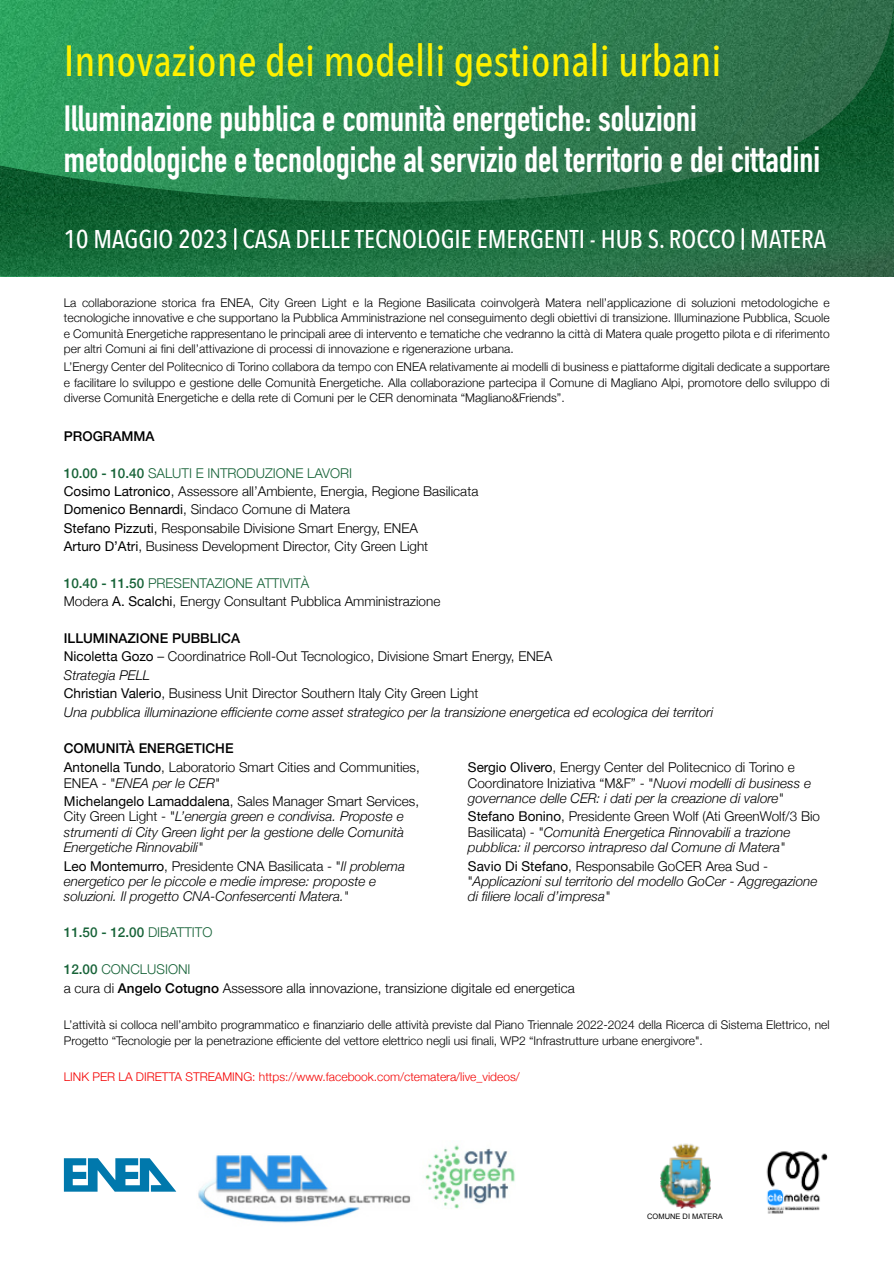
<style>
.page{position:relative;width:894px;height:1263px;background:#fff}
.page>*{position:absolute;margin:0;border:0;box-sizing:border-box;transform-origin:0 0}
.t1{font:500 43.5px "Avenir Next Condensed";color:#fff100}
.t2{font:700 36px/40.7px "DIN Condensed";color:#fff}
.t3{font:500 25.65px "Avenir Next Condensed";color:#fff}
.t4{font:italic 300 13.5px/15.5px "Helvetica Neue";color:#000}
.t5{font:300 13.5px/18.5px "Helvetica Neue";color:#000}
.t6{font:500 13.5px "Helvetica Neue";color:#000}
.t7{font:500 13.5px "Helvetica Neue";color:#176338}
.t8{font:300 12px/15.5px "Helvetica Neue";color:#000;text-align:justify}
.t9{font:300 12px "Helvetica Neue";color:#f40000}
.t10{font:7.5px "Arial";color:#000}
.s1{font-weight:500;color:#176338}
.s2{color:#176338}
.s3{font-weight:400}
.s4{font-weight:500;font-style:normal}
.s5{font-weight:400;font-style:normal}
.s6{font-style:normal}
.s7{font-style:italic}
.s8{font-weight:300}
.s9{font-weight:500}
</style>
<div class="page">
<img style="left:0;top:0;width:893px;height:276px">
<hr style="left:234px;top:229px;width:2px;height:20px;background:#fff">
<hr style="left:741px;top:229px;width:2px;height:20px;background:#fff">
<svg style="left:64px;top:1158px;width:112px;height:34px"></svg>
<img style="left:198px;top:1155px;width:213px;height:68px">
<img style="left:425px;top:1145px;width:90px;height:64px">
<img style="left:766px;top:1151px;width:62px;height:63px">
<img style="left:660px;top:1143px;width:49px;height:66px">
<h1 class="t1" style="left:64px;top:32px;width:659px">Innovazione dei modelli gestionali urbani</h1>
<h2 class="t2" style="left:64px;top:103px;width:757px">Illuminazione pubblica e comunità energetiche: soluzioni metodologiche e tecnologiche al servizio del territorio e dei cittadini</h2>
<h3 class="t3" style="left:64px;top:222px;width:763px">10 MAGGIO 2023 CASA DELLE TECNOLOGIE EMERGENTI - HUB S. ROCCO MATERA</h3>
<p class="t8" style="left:64px;top:295px;width:767px">La collaborazione storica fra ENEA, City Green Light e la Regione Basilicata coinvolgerà Matera nell’applicazione di soluzioni metodologiche e tecnologiche innovative e che supportano la Pubblica Amministrazione nel conseguimento degli obiettivi di transizione. Illuminazione Pubblica, Scuole e Comunità Energetiche rappresentano le principali aree di intervento e tematiche che vedranno la città di Matera quale progetto pilota e di riferimento per altri Comuni ai fini dell’attivazione di processi di innovazione e rigenerazione urbana.</p>
<p class="t8" style="left:64px;top:359px;width:767px">L’Energy Center del Politecnico di Torino collabora da tempo con ENEA relativamente ai modelli di business e piattaforme digitali dedicate a supportare e facilitare lo sviluppo e gestione delle Comunità Energetiche. Alla collaborazione partecipa il Comune di Magliano Alpi, promotore dello sviluppo di diverse Comunità Energetiche e della rete di Comuni per le CER denominata “Magliano&amp;Friends”.</p>
<p class="t6" style="left:64px;top:428px;width:92px">PROGRAMMA</p>
<p class="t5" style="left:64px;top:463px;width:416px"><span class="s1">10.00 - 10.40</span> <span class="s2">SALUTI E INTRODUZIONE LAVORI<br></span><span class="s3">Cosimo Latronico</span>, Assessore all’Ambiente, Energia, Regione Basilicata <span class="s3">Domenico Bennardi</span>, Sindaco Comune di Matera<br><span class="s3">Stefano Pizzuti</span>, Responsabile Divisione Smart Energy, ENEA<br><span class="s3">Arturo D’Atri</span>, Business Development Director, City Green Light</p>
<p class="t5" style="left:64px;top:574px;width:378px"><span class="s1">10.40 - 11.50</span> <span class="s2">PRESENTAZIONE ATTIVITÀ<br></span>Modera <span class="s3">A. Scalchi</span>, Energy Consultant Pubblica Amministrazione</p>
<p class="t4" style="left:64px;top:629px;width:650px;line-height:18.5px"><span class="s4">ILLUMINAZIONE PUBBLICA<br></span><span class="s5">Nicoletta Gozo</span> <span class="s6">– Coordinatrice Roll-Out Tecnologico, Divisione Smart Energy, ENEA<br></span>Strategia PELL<br><span class="s5">Christian Valerio</span><span class="s6">, Business Unit Director Southern Italy City Green Light<br></span>Una pubblica illuminazione efficiente come asset strategico per la transizione energetica ed ecologica dei territori</p>
<p class="t6" style="left:64px;top:740px;width:171px">COMUNITÀ ENERGETICHE</p>
<p class="t5" style="left:64px;top:759px;width:357px;line-height:15.5px"><span class="s3">Antonella Tundo</span>, Laboratorio Smart Cities and Communities,<br>ENEA - "<span class="s7">ENEA per le CER"</span></p>
<p class="t4" style="left:64px;top:793px;width:356px"><span class="s5">Michelangelo Lamaddalena</span><span class="s6">, Sales Manager Smart Services, City Green Light - "</span>L’energia green e condivisa. Proposte e strumenti di City Green light per la gestione delle Comunità Energetiche Rinnovabili"</p>
<p class="t4" style="left:64px;top:858px;width:342px"><span class="s5">Leo Montemurro</span><span class="s6">, Presidente CNA Basilicata - "</span>Il problema energetico per le piccole e medie imprese: proposte e soluzioni. Il progetto CNA-Confesercenti Matera."</p>
<p class="t4" style="left:468px;top:760px;width:344px"><span class="s5">Sergio Olivero</span><span class="s6">, Energy Center del Politecnico di Torino e<br>Coordinatore Iniziativa “M&amp;F” - "</span>Nuovi modelli di business e governance delle CER: i dati per la creazione di valore"</p>
<p class="t4" style="left:468px;top:809px;width:353px"><span class="s5">Stefano Bonino</span><span class="s6">, Presidente Green Wolf (Ati GreenWolf/3 Bio<br>Basilicata) - "</span>Comunità Energetica Rinnovabili a trazione pubblica: il percorso intrapreso dal Comune di Matera"</p>
<p class="t4" style="left:468px;top:858px;width:351px"><span class="s5">Savio Di Stefano</span><span class="s6">, Responsabile GoCER Area Sud - "</span>Applicazioni sul territorio del modello GoCer - Aggregazione di filiere locali d’impresa"</p>
<p class="t7" style="left:64px;top:924px;width:150px">11.50 - 12.00 <span class="s8">DIBATTITO</span></p>
<p class="t5" style="left:64px;top:960px;width:512px"><span class="s1">12.00</span> <span class="s2">CONCLUSIONI<br></span>a cura di <span class="s9">Angelo Cotugno</span> Assessore alla innovazione, transizione digitale ed energetica</p>
<p class="t8" style="left:64px;top:1017px;width:767px">L’attività si colloca nell’ambito programmatico e finanziario delle attività previste dal Piano Triennale 2022-2024 della Ricerca di Sistema Elettrico, nel<br>Progetto “Tecnologie per la penetrazione efficiente del vettore elettrico negli usi finali, WP2 “Infrastrutture urbane energivore".</p>
<p class="t9" style="left:64px;top:1070px;width:457px">LINK PER LA DIRETTA STREAMING: https://www.facebook.com/ctematera/live_videos/</p>
<p class="t10" style="left:647px;top:1214px;width:77px">COMUNE DI MATERA</p>
</div>
